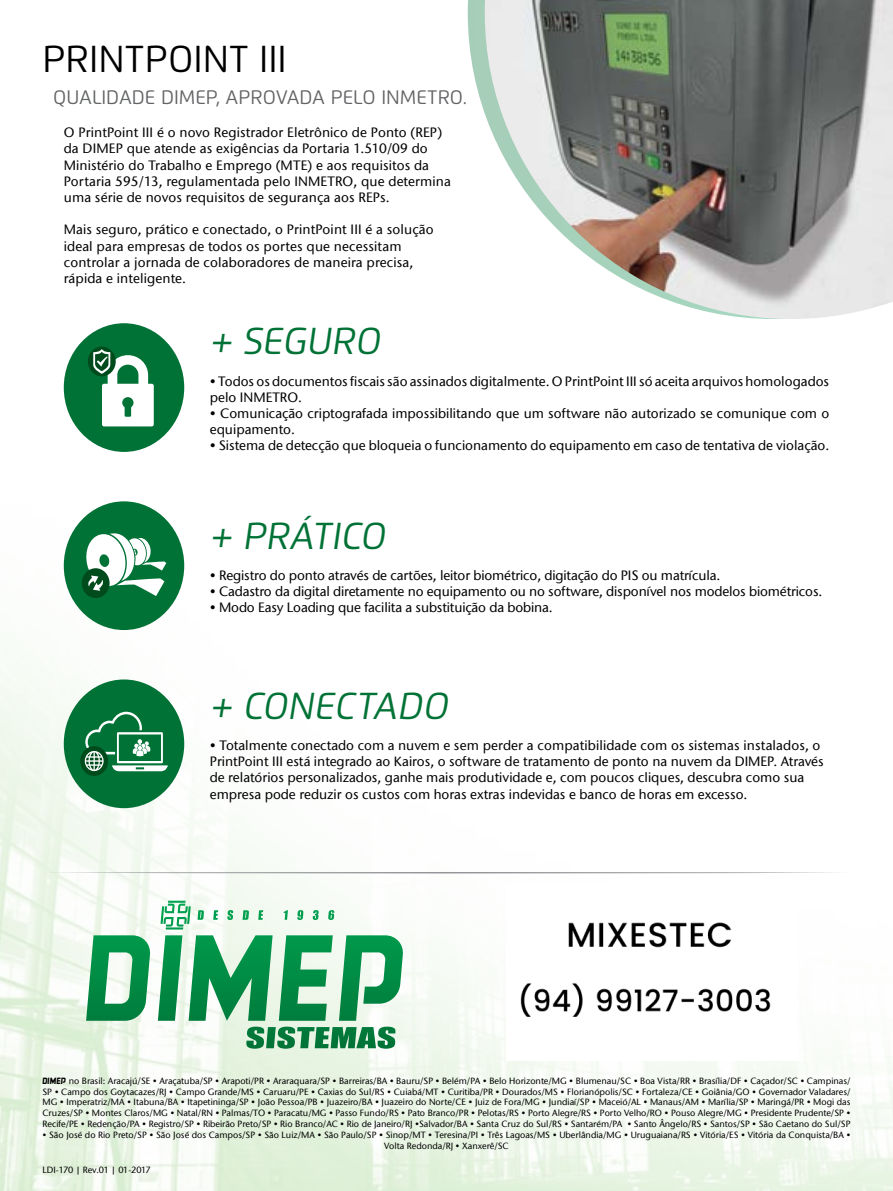
<style>
.page{position:relative;width:893px;height:1191px;background:#fff}
.page>*{position:absolute;margin:0;border:0;box-sizing:border-box;transform-origin:0 0}
.t1{font:37.5px "Flexo";color:#007236}
.t2{font:37.5px "Flexo";color:#000}
.t3{font:italic 37.5px "Flexo";color:#007236}
.t4{font:19.5px "Flexo";color:#636466}
.t5{font:500 13.5px/16.2px "Stone Sans ITC";color:#000}
.t6{font:500 9px/10.8px "Stone Sans ITC";color:#000;text-align:justify}
.s1{font-family:"Dimep";font-weight:400}
</style>
<div class="page">
<img style="left:0;top:4px;width:893px;height:1187px">
<svg style="left:161px;top:900px;width:173px;height:24px"></svg>
<svg style="left:42px;top:872px;width:809px;height:1px"></svg>
<svg style="left:468px;top:0;width:17px;height:319px"></svg>
<img style="left:485px;top:0;width:408px;height:319px">
<div style="left:64px;top:501px;width:120px;height:129px;background:#007236;border-radius:50%"></div>
<div style="left:82px;top:568px;width:28px;height:30px;background:#004b1c;border-radius:50%"></div>
<svg style="left:86px;top:533px;width:80px;height:63px"></svg>
<div style="left:64px;top:679px;width:120px;height:129px;background:#007236;border-radius:50%"></div>
<div style="left:80px;top:746px;width:28px;height:30px;background:#004b1c;border-radius:50%"></div>
<svg style="left:85px;top:711px;width:83px;height:60px"></svg>
<div style="left:64px;top:323px;width:120px;height:129px;background:#007236;border-radius:50%"></div>
<div style="left:88px;top:346px;width:28px;height:30px;background:#004b1c;border-radius:50%"></div>
<svg style="left:93px;top:349px;width:61px;height:77px"></svg>
<img style="left:506px;top:885px;width:291px;height:176px">
<h1 class="t2" style="left:43px;top:36px;width:246px">PRINTPOINT III</h1>
<h2 class="t4" style="left:53px;top:85px;width:415px">QUALIDADE DIMEP, APROVADA PELO INMETRO.</h2>
<p class="t5" style="left:64px;top:124px;width:389px">O PrintPoint III é o novo Registrador Eletrônico de Ponto (REP) da DIMEP que atende as exigências da Portaria 1.510/09 do Ministério do Trabalho e Emprego (MTE) e aos requisitos da Portaria 595/13, regulamentada pelo INMETRO, que determina uma série de novos requisitos de segurança aos REPs.</p>
<p class="t5" style="left:64px;top:221px;width:371px">Mais seguro, prático e conectado, o PrintPoint III é a solução ideal para empresas de todos os portes que necessitam controlar a jornada de colaboradores de maneira precisa, rápida e inteligente.</p>
<h1 class="t1" style="left:210px;top:318px;width:178px">+ SEGURO</h1>
<p class="t5" style="left:210px;top:373px;width:621px">• Todos os documentos fiscais são assinados digitalmente. O PrintPoint III só aceita arquivos homologados pelo INMETRO.</p>
<p class="t5" style="left:210px;top:405px;width:621px">• Comunicação criptografada impossibilitando que um software não autorizado se comunique com o equipamento.</p>
<p class="t5" style="left:210px;top:437px;width:621px">• Sistema de detecção que bloqueia o funcionamento do equipamento em caso de tentativa de violação.</p>
<h1 class="t1" style="left:210px;top:513px;width:183px">+ PRÁTICO</h1>
<p class="t5" style="left:210px;top:567px;width:512px">• Registro do ponto através de cartões, leitor biométrico, digitação do PIS ou matrícula.</p>
<p class="t5" style="left:210px;top:583px;width:614px">• Cadastro da digital diretamente no equipamento ou no software, disponível nos modelos biométricos.</p>
<p class="t5" style="left:210px;top:599px;width:344px">• Modo Easy Loading que facilita a substituição da bobina.</p>
<h1 class="t3" style="left:210px;top:683px;width:247px">+ CONECTADO</h1>
<p class="t5" style="left:210px;top:737px;width:615px">• Totalmente conectado com a nuvem e sem perder a compatibilidade com os sistemas instalados, o PrintPoint III está integrado ao Kairos, o software de tratamento de ponto na nuvem da DIMEP. Através de relatórios personalizados, ganhe mais produtividade e, com poucos cliques, descubra como sua empresa pode reduzir os custos com horas extras indevidas e banco de horas em excesso.</p>
<p class="t6" style="left:43px;top:1075px;width:809px"><span class="s1">DIMEP</span> no Brasil: Aracajú/SE • Araçatuba/SP • Arapoti/PR • Araraquara/SP • Barreiras/BA • Bauru/SP • Belém/PA • Belo Horizonte/MG • Blumenau/SC • Boa Vista/RR • Brasília/DF • Caçador/SC • Campinas/ SP • Campo dos Goytacazes/RJ • Campo Grande/MS • Caruaru/PE • Caxias do Sul/RS • Cuiabá/MT • Curitiba/PR • Dourados/MS • Florianópolis/SC • Fortaleza/CE • Goiânia/GO • Governador Valadares/ MG • Imperatriz/MA • Itabuna/BA • Itapetininga/SP • João Pessoa/PB • Juazeiro/BA • Juazeiro do Norte/CE • Juiz de Fora/MG • Jundiaí/SP • Maceió/AL • Manaus/AM • Marília/SP • Maringá/PR • Mogi das Cruzes/SP • Montes Claros/MG • Natal/RN • Palmas/TO • Paracatu/MG • Passo Fundo/RS • Pato Branco/PR • Pelotas/RS • Porto Alegre/RS • Porto Velho/RO • Pouso Alegre/MG • Presidente Prudente/SP • Recife/PE • Redenção/PA • Registro/SP • Ribeirão Preto/SP • Rio Branco/AC • Rio de Janeiro/RJ •Salvador/BA • Santa Cruz do Sul/RS • Santarém/PA • Santo Ângelo/RS • Santos/SP • São Caetano do Sul/SP</p>
<p class="t6" style="left:43px;top:1129px;width:809px;text-align:center">• São José do Rio Preto/SP • São José dos Campos/SP • São Luiz/MA • São Paulo/SP • Sinop/MT • Teresina/PI • Três Lagoas/MS • Uberlândia/MG • Uruguaiana/RS • Vitória/ES • Vitória da Conquista/BA •<br>Volta Redonda/RJ • Xanxerê/SC</p>
<p class="t6" style="left:43px;top:1164px;width:110px">LDI-170 | Rev.01 | 01-2017</p>
</div>
